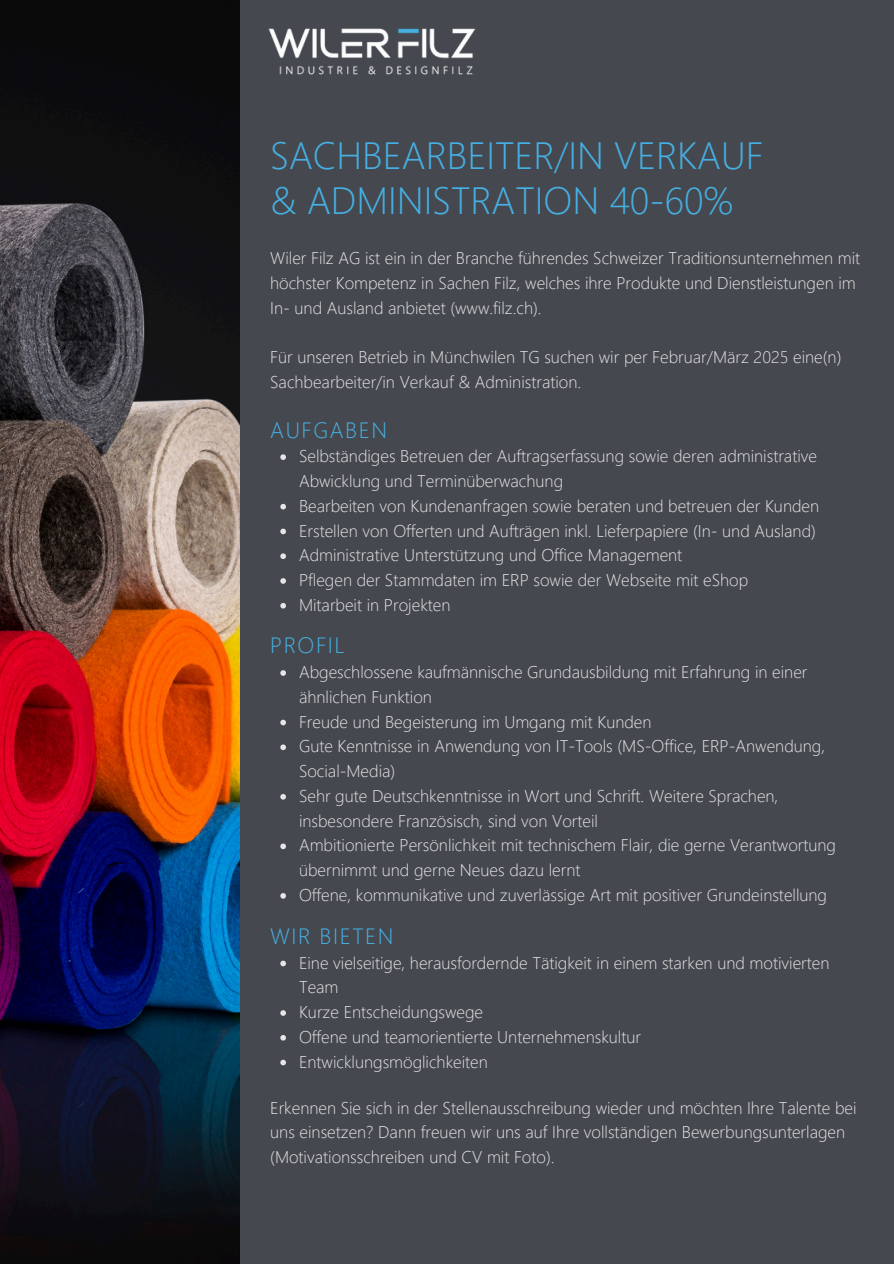
<style>
.page{position:relative;width:894px;height:1264px;background:#fff}
.page>*{position:absolute;margin:0;border:0;box-sizing:border-box;transform-origin:0 0}
.t1{font:300 37.95px/45px "Segoe UI";color:#45b0e4}
.t2{font:300 22.05px "Segoe UI";letter-spacing:.07em;color:#45b0e4}
.t3{font:300 16.95px/24.8px "Segoe UI";color:#e6e6e6}
</style>
<div class="page">
<div style="left:0;top:0;width:893px;height:1263px;background:#45494f"></div>
<img style="left:0;top:0;width:240px;height:1263px">
<img style="left:268px;top:28px;width:208px;height:47px">
<svg style="left:280px;top:454px;width:6px;height:6px"></svg>
<svg style="left:280px;top:504px;width:6px;height:5px"></svg>
<svg style="left:280px;top:528px;width:6px;height:6px"></svg>
<svg style="left:280px;top:553px;width:6px;height:6px"></svg>
<svg style="left:280px;top:578px;width:6px;height:5px"></svg>
<svg style="left:280px;top:603px;width:6px;height:5px"></svg>
<svg style="left:280px;top:670px;width:6px;height:5px"></svg>
<svg style="left:280px;top:719px;width:6px;height:6px"></svg>
<svg style="left:280px;top:744px;width:6px;height:6px"></svg>
<svg style="left:280px;top:794px;width:6px;height:5px"></svg>
<svg style="left:280px;top:843px;width:6px;height:6px"></svg>
<svg style="left:280px;top:893px;width:6px;height:5px"></svg>
<svg style="left:280px;top:960px;width:6px;height:6px"></svg>
<svg style="left:280px;top:1010px;width:6px;height:5px"></svg>
<svg style="left:280px;top:1035px;width:6px;height:5px"></svg>
<svg style="left:280px;top:1059px;width:6px;height:6px"></svg>
<h1 class="t1" style="left:270px;top:131px;width:494px">SACHBEARBEITER/IN VERKAUF &amp; ADMINISTRATION 40-60%</h1>
<p class="t3" style="left:270px;top:245px;width:591px">Wiler Filz AG ist ein in der Branche führendes Schweizer Traditionsunternehmen mit höchster Kompetenz in Sachen Filz, welches ihre Produkte und Dienstleistungen im<br>In- und Ausland anbietet (www.filz.ch).</p>
<h2 class="t3" style="left:270px;top:344px;width:572px">Für unseren Betrieb in Münchwilen TG suchen wir per Februar/März 2025 eine(n)<br>Sachbearbeiter/in Verkauf &amp; Administration.</h2>
<p class="t2" style="left:270px;top:414px;width:118px">AUFGABEN</p>
<p class="t3" style="left:299px;top:443px;width:519px">Selbständiges Betreuen der Auftragserfassung sowie deren administrative<br>Abwicklung und Terminüberwachung</p>
<p class="t3" style="left:299px;top:492px;width:521px">Bearbeiten von Kundenanfragen sowie beraten und betreuen der Kunden</p>
<p class="t3" style="left:299px;top:517px;width:518px">Erstellen von Offerten und Aufträgen inkl. Lieferpapiere (In- und Ausland)</p>
<p class="t3" style="left:299px;top:542px;width:384px">Administrative Unterstützung und Office Management</p>
<p class="t3" style="left:299px;top:566px;width:450px">Pflegen der Stammdaten im ERP sowie der Webseite mit eShop</p>
<p class="t3" style="left:299px;top:591px;width:153px">Mitarbeit in Projekten</p>
<h2 class="t2" style="left:270px;top:629px;width:76px">PROFIL</h2>
<p class="t3" style="left:299px;top:658px;width:510px">Abgeschlossene kaufmännische Grundausbildung mit Erfahrung in einer ähnlichen Funktion</p>
<p class="t3" style="left:299px;top:708px;width:354px">Freude und Begeisterung im Umgang mit Kunden</p>
<p class="t3" style="left:299px;top:733px;width:527px">Gute Kenntnisse in Anwendung von IT-Tools (MS-Office, ERP-Anwendung,<br>Social-Media)</p>
<p class="t3" style="left:299px;top:782px;width:480px">Sehr gute Deutschkenntnisse in Wort und Schrift. Weitere Sprachen, insbesondere Französisch, sind von Vorteil</p>
<p class="t3" style="left:299px;top:832px;width:538px">Ambitionierte Persönlichkeit mit technischem Flair, die gerne Verantwortung übernimmt und gerne Neues dazu lernt</p>
<p class="t3" style="left:299px;top:881px;width:529px">Offene, kommunikative und zuverlässige Art mit positiver Grundeinstellung</p>
<h2 class="t2" style="left:270px;top:920px;width:125px">WIR BIETEN</h2>
<p class="t3" style="left:299px;top:949px;width:532px">Eine vielseitige, herausfordernde Tätigkeit in einem starken und motivierten<br>Team</p>
<p class="t3" style="left:299px;top:998px;width:185px">Kurze Entscheidungswege</p>
<p class="t3" style="left:299px;top:1023px;width:343px">Offene und teamorientierte Unternehmenskultur</p>
<p class="t3" style="left:299px;top:1048px;width:190px">Entwicklungsmöglichkeiten</p>
<p class="t3" style="left:270px;top:1094px;width:587px">Erkennen Sie sich in der Stellenausschreibung wieder und möchten Ihre Talente bei uns einsetzen? Dann freuen wir uns auf Ihre vollständigen Bewerbungsunterlagen (Motivationsschreiben und CV mit Foto).</p>
</div>
